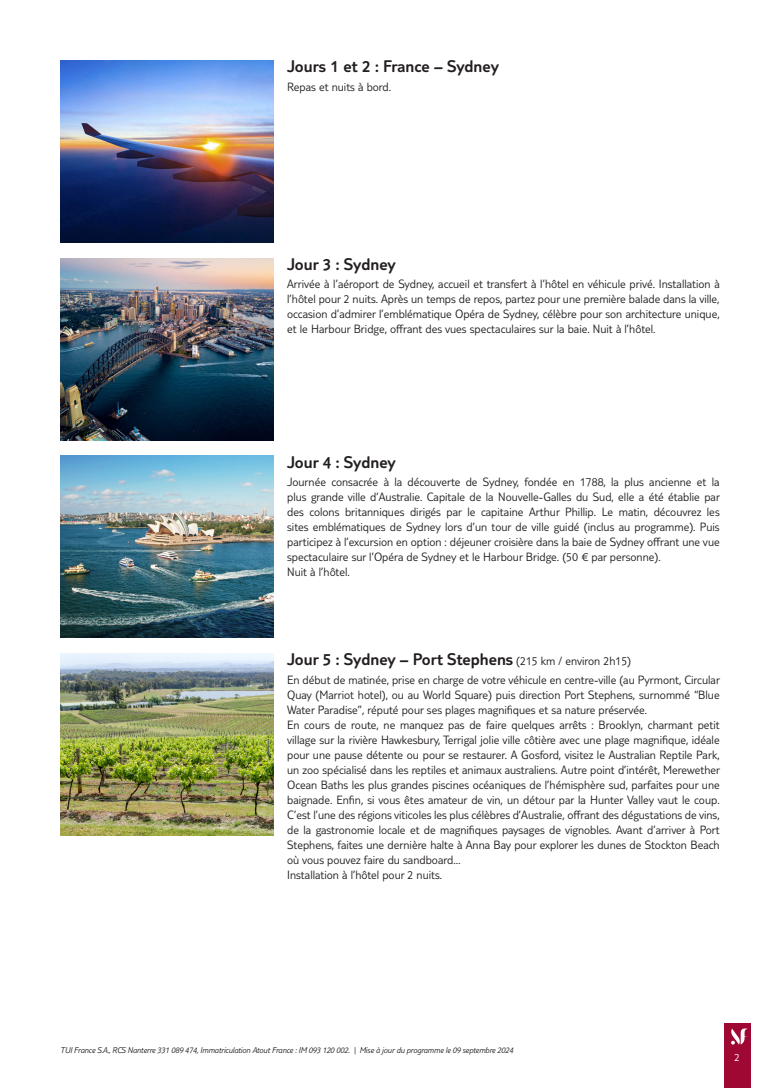
<style>
.page{position:relative;width:780px;height:1088px;background:#fff}
.page>*{position:absolute;margin:0;border:0;box-sizing:border-box;transform-origin:0 0}
.t1{font:300 17.5px "TUI Type";color:#231f20}
.t2{font:300 12.5px/15px "TUI Type";color:#231f20}
.t3{font:300 11.25px "TUI Type";color:#fff}
.t4{font:italic 300 8.75px "TUI Type";letter-spacing:-.02em;color:#231f20}
.s1{font-size:12.5px}
</style>
<div class="page">
<div style="left:724px;top:1023px;width:26px;height:65px;background:#9e0832"></div>
<svg style="left:731px;top:1028px;width:17px;height:16px"></svg>
<img style="left:60px;top:60px;width:213px;height:182px">
<img style="left:60px;top:258px;width:213px;height:182px">
<img style="left:60px;top:456px;width:213px;height:182px">
<img style="left:60px;top:654px;width:213px;height:182px">
<h1 class="t1" style="left:287px;top:56px;width:213px">Jours 1 et 2 : France – Sydney</h1>
<p class="t2" style="left:287px;top:79px;width:105px">Repas et nuits à bord.</p>
<h1 class="t1" style="left:287px;top:254px;width:110px">Jour 3 : Sydney</h1>
<p class="t2" style="left:287px;top:276px;width:434px;text-align:justify">Arrivée à l’aéroport de Sydney, accueil et transfert à l’hôtel en véhicule privé. Installation à l’hôtel pour 2 nuits. Après un temps de repos, partez pour une première balade dans la ville, occasion d’admirer l’emblématique Opéra de Sydney, célèbre pour son architecture unique, et le Harbour Bridge, offrant des vues spectaculaires sur la baie. Nuit à l’hôtel.</p>
<h1 class="t1" style="left:287px;top:452px;width:110px">Jour 4 : Sydney</h1>
<p class="t2" style="left:287px;top:474px;width:434px">Journée consacrée à la découverte de Sydney, fondée en 1788, la plus ancienne et la plus grande ville d’Australie. Capitale de la Nouvelle-Galles du Sud, elle a été établie par des colons britanniques dirigés par le capitaine Arthur Phillip. Le matin, découvrez les sites emblématiques de Sydney lors d’un tour de ville guidé (inclus au programme). Puis participez à l’excursion en option : déjeuner croisière dans la baie de Sydney offrant une vue spectaculaire sur l’Opéra de Sydney et le Harbour Bridge. (50 € par personne).<br>Nuit à l’hôtel.</p>
<h1 class="t1" style="left:287px;top:649px;width:345px">Jour 5 : Sydney – Port Stephens <span class="s1">(215 km / environ 2h15)</span></h1>
<p class="t2" style="left:287px;top:672px;width:434px">En début de matinée, prise en charge de votre véhicule en centre-ville (au Pyrmont, Circular Quay (Marriot hotel), ou au World Square) puis direction Port Stephens, surnommé “Blue Water Paradise”, réputé pour ses plages magnifiques et sa nature préservée.<br>En cours de route, ne manquez pas de faire quelques arrêts : Brooklyn, charmant petit village sur la rivière Hawkesbury, Terrigal jolie ville côtière avec une plage magnifique, idéale pour une pause détente ou pour se restaurer. A Gosford, visitez le Australian Reptile Park, un zoo spécialisé dans les reptiles et animaux australiens. Autre point d’intérêt, Merewether Ocean Baths les plus grandes piscines océaniques de l’hémisphère sud, parfaites pour une baignade. Enfin, si vous êtes amateur de vin, un détour par la Hunter Valley vaut le coup.<br>C’est l’une des régions viticoles les plus célèbres d’Australie, offrant des dégustations de vins, de la gastronomie locale et de magnifiques paysages de vignobles. Avant d’arriver à Port Stephens, faites une dernière halte à Anna Bay pour explorer les dunes de Stockton Beach où vous pouvez faire du sandboard…<br>Installation à l’hôtel pour 2 nuits.</p>
<p class="t4" style="left:60px;top:1045px;width:454px">TUI France S.A., RCS Nanterre 331 089 474, Immatriculation Atout France : IM 093 120 002. | Mise à jour du programme le 09 septembre 2024</p>
<p class="t3" style="left:734px;top:1050px;width:7px">2</p>
</div>
